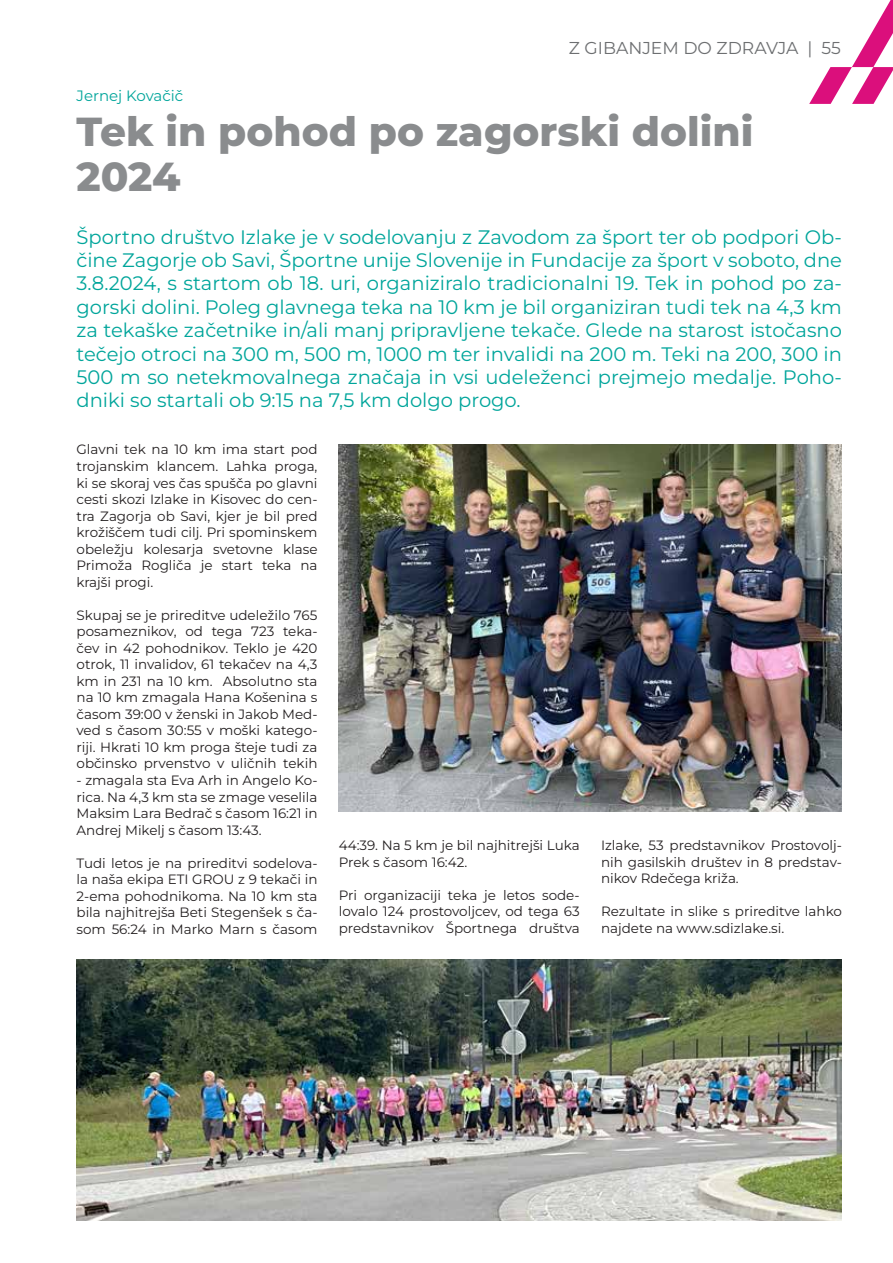
<style>
.page{position:relative;width:893px;height:1263px;background:#fff}
.page>*{position:absolute;margin:0;border:0;box-sizing:border-box;transform-origin:0 0}
.t1{font:800 40.5px/45px "Montserrat";color:#8a8c8e}
.t2{font:19.5px/23.4px "Montserrat";color:#00a59b;text-align:justify}
.t3{font:17.25px "Montserrat";color:#6d6f71}
.t4{font:15px "Montserrat";color:#00a59b}
.t5{font:13.5px/16.5px "Montserrat";color:#231f20;text-align:justify}
</style>
<div class="page">
<svg style="left:809px;top:0;width:84px;height:104px"></svg>
<img style="left:339px;top:445px;width:503px;height:367px">
<img style="left:77px;top:959px;width:765px;height:261px">
<p class="t3" style="left:569px;top:37px;width:273px">Z GIBANJEM DO ZDRAVJA | 55</p>
<p class="t4" style="left:77px;top:85px;width:108px">Jernej Kovačič</p>
<h1 class="t1" style="left:77px;top:108px;width:678px">Tek in pohod po zagorski dolini<br>2024</h1>
<p class="t2" style="left:77px;top:224px;width:767px">Športno društvo Izlake je v sodelovanju z Zavodom za šport ter ob podpori Ob&shy;čine Zagorje ob Savi, Športne unije Slovenije in Fundacije za šport v soboto, dne 3.8.2024, s startom ob 18. uri, organiziralo tradicionalni 19. Tek in pohod po za&shy;gorski dolini. Poleg glavnega teka na 10 km je bil organiziran tudi tek na 4,3 km za tekaške začetnike in/ali manj pripravljene tekače. Glede na starost istočasno tečejo otroci na 300 m, 500 m, 1000 m ter invalidi na 200 m. Teki na 200, 300 in 500 m so netekmovalnega značaja in vsi udeleženci prejmejo medalje. Poho&shy;dniki so startali ob 9:15 na 7,5 km dolgo progo.</p>
<p class="t5" style="left:77px;top:441px;width:242px">Glavni tek na 10 km ima start pod trojanskim klancem. Lahka proga, ki se skoraj ves čas spušča po glavni cesti skozi Izlake in Kisovec do cen&shy;tra Zagorja ob Savi, kjer je bil pred krožiščem tudi cilj. Pri spominskem obeležju kolesarja svetovne klase Primoža Rogliča je start teka na krajši progi.</p>
<p class="t5" style="left:77px;top:606px;width:242px">Skupaj se je prireditve udeležilo 765 posameznikov, od tega 723 teka&shy;čev in 42 pohodnikov. Teklo je 420 otrok, 11 invalidov, 61 tekačev na 4,3 km in 231 na 10 km. Absolutno sta na 10 km zmagala Hana Košenina s časom 39:00 v ženski in Jakob Med&shy;ved s časom 30:55 v moški katego&shy;riji. Hkrati 10 km proga šteje tudi za občinsko prvenstvo v uličnih tekih</p>
<p class="t5" style="left:77px;top:771px;width:242px">- zmagala sta Eva Arh in Angelo Ko&shy;rica. Na 4,3 km sta se zmage veselila Maksim Lara Bedrač s časom 16:21 in Andrej Mikelj s časom 13:43.</p>
<p class="t5" style="left:77px;top:854px;width:242px">Tudi letos je na prireditvi sodelova&shy;la naša ekipa ETI GROU z 9 tekači in 2-ema pohodnikoma. Na 10 km sta bila najhitrejša Beti Stegenšek s ča&shy;som 56:24 in Marko Marn s časom</p>
<p class="t5" style="left:339px;top:837px;width:242px">44:39. Na 5 km je bil najhitrejši Luka<br>Prek s časom 16:42.</p>
<p class="t5" style="left:339px;top:886px;width:242px">Pri organizaciji teka je letos sode&shy;lovalo 124 prostovoljcev, od tega 63 predstavnikov Športnega društva</p>
<p class="t5" style="left:601px;top:837px;width:242px">Izlake, 53 predstavnikov Prostovolj&shy;nih gasilskih društev in 8 predstav&shy;nikov Rdečega križa.</p>
<p class="t5" style="left:601px;top:903px;width:242px">Rezultate in slike s prireditve lahko najdete na www.sdizlake.si.</p>
</div>
